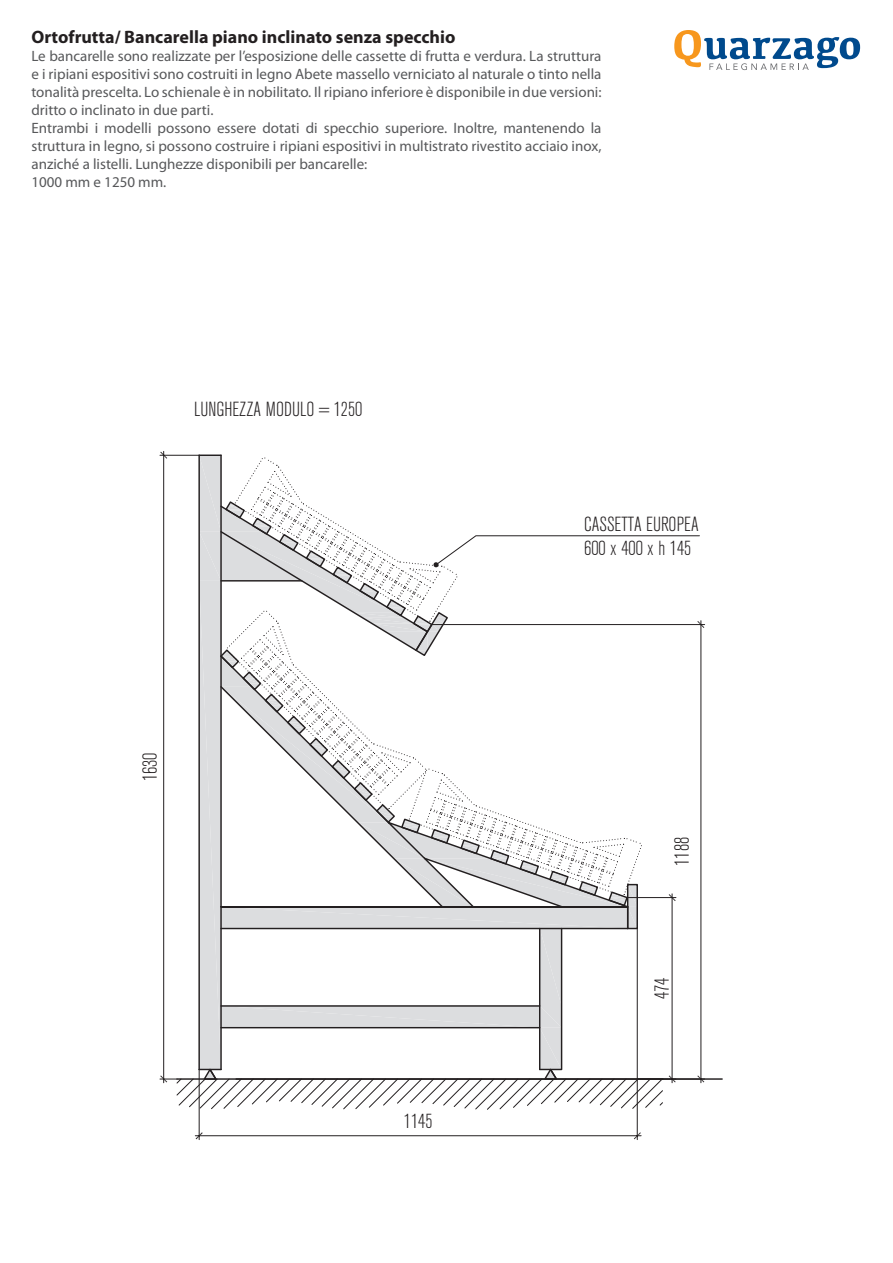
<style>
.page{position:relative;width:893px;height:1263px;background:#fff}
.page>*{position:absolute;margin:0;border:0;box-sizing:border-box;transform-origin:0 0}
.t1{font:300 condensed 20.25px/24.3px "Akzidenz Grotesk BE";color:#231f20}
.t2{font:700 18px "Myriad Pro";color:#231f20}
.t3{font:15px/18px "Myriad Pro";color:#57585a}
</style>
<div class="page">
<hr style="left:163px;top:451px;width:1px;height:632px;background:#231f20">
<hr style="left:199px;top:1069px;width:1px;height:70px;background:#231f20">
<hr style="left:637px;top:928px;width:1px;height:211px;background:#231f20">
<hr style="left:195px;top:1135px;width:446px;height:1px;background:#231f20">
<svg style="left:196px;top:1132px;width:7px;height:7px"></svg>
<svg style="left:634px;top:1132px;width:7px;height:7px"></svg>
<svg style="left:160px;top:452px;width:563px;height:658px"></svg>
<svg style="left:674px;top:30px;width:186px;height:40px"></svg>
<p class="t2" style="left:31px;top:25px;width:425px">Ortofrutta/ Bancarella piano inclinato senza specchio</p>
<p class="t3" style="left:31px;top:47px;width:572px">Le bancarelle sono realizzate per l’esposizione delle cassette di frutta e verdura. La struttura e i ripiani espositivi sono costruiti in legno Abete massello verniciato al naturale o tinto nella tonalità prescelta. Lo schienale è in nobilitato. Il ripiano inferiore è disponibile in due versioni: dritto o inclinato in due parti.<br>Entrambi i modelli possono essere dotati di specchio superiore. Inoltre, mantenendo la struttura in legno, si possono costruire i ripiani espositivi in multistrato rivestito acciaio inox, anziché a listelli. Lunghezze disponibili per bancarelle:<br>1000 mm e 1250 mm.</p>
<h1 class="t1" style="left:194px;top:397px;width:170px">LUNGHEZZA MODULO = 1250</h1>
<h1 class="t1" style="left:138px;top:781px;width:30px;rotate:-90deg">1630</h1>
<h1 class="t1" style="left:404px;top:1109px;width:30px">1145</h1>
<h1 class="t1" style="left:584px;top:513px;width:116px">CASSETTA EUROPEA<br>600 x 400 x h 145</h1>
<h1 class="t1" style="left:670px;top:866px;width:30px;rotate:-90deg">1188</h1>
<h1 class="t1" style="left:650px;top:999px;width:23px;rotate:-90deg">474</h1>
</div>
